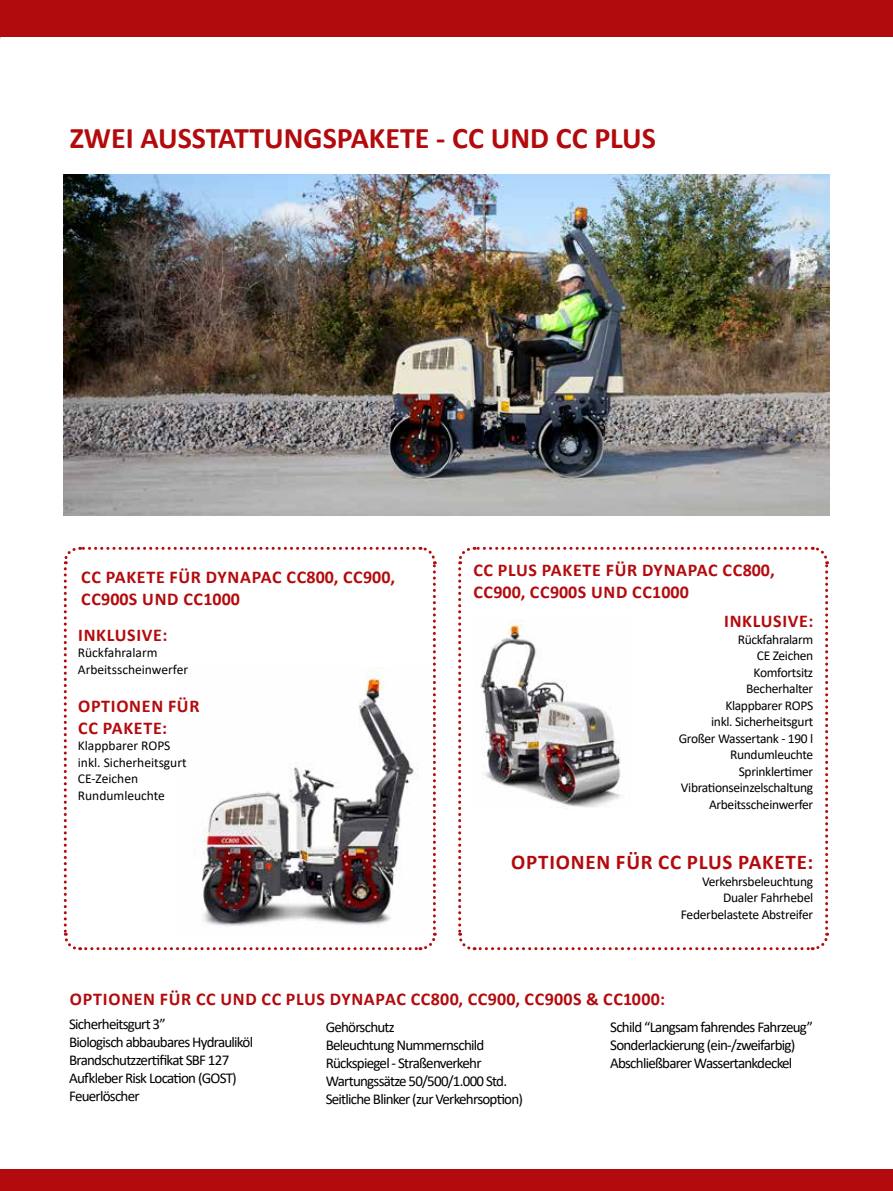
<style>
.page{position:relative;width:893px;height:1191px;background:#fff}
.page>*{position:absolute;margin:0;border:0;box-sizing:border-box;transform-origin:0 0}
.t1{font:700 30px "Calibri";color:#b30a0d}
.t2{font:700 21px "Calibri";letter-spacing:.04em;color:#b30a0d}
.t3{font:700 18px/21.6px "Calibri";letter-spacing:.035em;color:#b30a0d}
.t4{font:15px/18px "Calibri";letter-spacing:-.05em;color:#000}
.t5{font:13.5px/16.5px "Calibri";letter-spacing:-.025em;color:#000;text-align:right}
.t6{font:13.5px/16.5px "Calibri";color:#000}
</style>
<div class="page">
<svg style="left:63px;top:546px;width:374px;height:405px"></svg>
<img style="left:177px;top:668px;width:256px;height:265px">
<svg style="left:458px;top:546px;width:372px;height:405px"></svg>
<div style="left:0;top:1169px;width:893px;height:22px;background:#b30a0d"></div>
<svg style="left:0;top:0;width:1px;height:39px"></svg>
<div style="left:1px;top:0;width:892px;height:36px;background:#b00a0c"></div>
<img style="left:64px;top:174px;width:765px;height:341px">
<img style="left:473px;top:620px;width:158px;height:189px">
<h1 class="t1" style="left:70px;top:117px;width:588px">ZWEI AUSSTATTUNGSPAKETE - CC UND CC PLUS</h1>
<p class="t3" style="left:81px;top:566px;width:315px">CC PAKETE FÜR DYNAPAC CC800, CC900,<br>CC900S UND CC1000</p>
<p class="t3" style="left:78px;top:624px;width:91px">INKLUSIVE:</p>
<p class="t6" style="left:78px;top:644px;width:112px">Rückfahralarm<br>Arbeitsscheinwerfer</p>
<p class="t3" style="left:78px;top:695px;width:123px">OPTIONEN FÜR<br>CC PAKETE:</p>
<p class="t6" style="left:78px;top:737px;width:110px">Klappbarer ROPS inkl. Sicherheitsgurt<br>CE-Zeichen<br>Rundumleuchte</p>
<p class="t3" style="left:473px;top:559px;width:303px">CC PLUS PAKETE FÜR DYNAPAC CC800,<br>CC900, CC900S UND CC1000</p>
<p class="t3" style="left:724px;top:610px;width:91px">INKLUSIVE:</p>
<p class="t5" style="left:679px;top:630px;width:136px">Rückfahralarm<br>CE Zeichen<br>Komfortsitz<br>Becherhalter<br>Klappbarer ROPS<br>inkl. Sicherheitsgurt<br>Großer Wassertank - 190 l<br>Rundumleuchte<br>Sprinklertimer<br>Vibrationseinzelschaltung<br>Arbeitsscheinwerfer</p>
<h2 class="t2" style="left:511px;top:847px;width:304px">OPTIONEN FÜR CC PLUS PAKETE:</h2>
<p class="t5" style="left:681px;top:872px;width:134px">Verkehrsbeleuchtung<br>Dualer Fahrhebel<br>Federbelastete Abstreifer</p>
<p class="t3" style="left:70px;top:987px;width:596px">OPTIONEN FÜR CC UND CC PLUS DYNAPAC CC800, CC900, CC900S &amp; CC1000:</p>
<p class="t4" style="left:69px;top:1015px;width:185px">Sicherheitsgurt 3”<br>Biologisch abbaubares Hydrauliköl<br>Brandschutzzertifikat SBF 127<br>Aufkleber Risk Location (GOST)<br>Feuerlöscher</p>
<p class="t4" style="left:326px;top:1017px;width:199px">Gehörschutz<br>Beleuchtung Nummernschild<br>Rückspiegel - Straßenverkehr<br>Wartungssätze 50/500/1.000 Std.<br>Seitliche Blinker (zur Verkehrsoption)</p>
<p class="t4" style="left:610px;top:1017px;width:204px">Schild “Langsam fahrendes Fahrzeug”<br>Sonderlackierung (ein-/zweifarbig)<br>Abschließbarer Wassertankdeckel</p>
</div>
